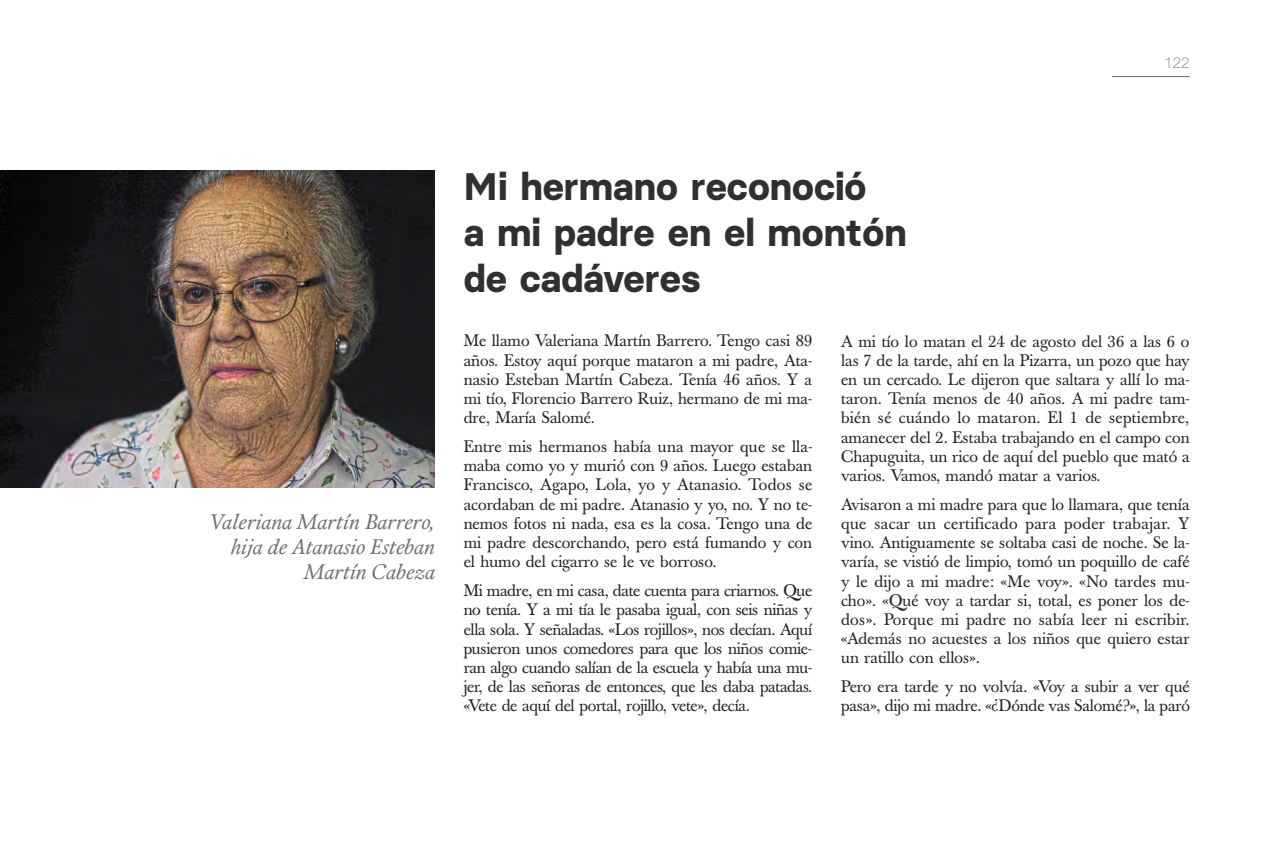
<style>
.page{position:relative;width:1276px;height:851px;background:#fff}
.page>*{position:absolute;margin:0;border:0;box-sizing:border-box;transform-origin:0 0}
.t1{font:700 38.25px/45.9px "Basier Square";color:#312f30}
.t2{font:italic 21px/25.2px "Calendas Plus";color:#706f6f;text-align:right}
.t3{font:16.5px/19.2px "Baskerville Book Pro";color:#231f20;text-align:justify}
.t4{font:100 15px "Helvetica Neue LT Std";color:#706f6f}
</style>
<div class="page">
<hr style="left:1112px;top:76px;width:77px;height:1px;background:#706f6f">
<img style="left:0;top:171px;width:435px;height:316px">
<p class="t4" style="left:1164px;top:54px;width:27px">122</p>
<p class="t2" style="left:209px;top:508px;width:228px">Valeriana Martín Barrero, hija de Atanasio Esteban<br>Martín Cabeza</p>
<h1 class="t1" style="left:464px;top:163px;width:444px">Mi hermano reconoció<br>a mi padre en el montón de cadáveres</h1>
<p class="t3" style="left:464px;top:331px;width:350px">Me llamo Valeriana Martín Barrero. Tengo casi 89 años. Estoy aquí porque mataron a mi padre, Ata&shy;nasio Esteban Martín Cabeza. Tenía 46 años. Y a mi tío, Florencio Barrero Ruiz, hermano de mi ma&shy;dre, María Salomé.</p>
<p class="t3" style="left:464px;top:437px;width:350px">Entre mis hermanos había una mayor que se lla&shy;maba como yo y murió con 9 años. Luego estaban Francisco, Agapo, Lola, yo y Atanasio. Todos se acordaban de mi padre. Atanasio y yo, no. Y no te&shy;nemos fotos ni nada, esa es la cosa. Tengo una de mi padre descorchando, pero está fumando y con el humo del cigarro se le ve borroso.</p>
<p class="t3" style="left:464px;top:581px;width:350px">Mi madre, en mi casa, date cuenta para criarnos. Que no tenía. Y a mi tía le pasaba igual, con seis niñas y ella sola. Y señaladas. «Los rojillos», nos decían. Aquí pusieron unos comedores para que los niños comie&shy;ran algo cuando salían de la escuela y había una mu&shy;jer, de las señoras de entonces, que les daba patadas. «Vete de aquí del portal, rojillo, vete», decía.</p>
<p class="t3" style="left:841px;top:331px;width:350px">A mi tío lo matan el 24 de agosto del 36 a las 6 o las 7 de la tarde, ahí en la Pizarra, un pozo que hay en un cercado. Le dijeron que saltara y allí lo ma&shy;taron. Tenía menos de 40 años. A mi padre tam&shy;bién sé cuándo lo mataron. El 1 de septiembre, amanecer del 2. Estaba trabajando en el campo con Chapuguita, un rico de aquí del pueblo que mató a varios. Vamos, mandó matar a varios.</p>
<p class="t3" style="left:841px;top:494px;width:350px">Avisaron a mi madre para que lo llamara, que tenía que sacar un certificado para poder trabajar. Y vino. Antiguamente se soltaba casi de noche. Se la&shy;varía, se vistió de limpio, tomó un poquillo de café y le dijo a mi madre: «Me voy». «No tardes mu&shy;cho». «Qué voy a tardar si, total, es poner los de&shy;dos». Porque mi padre no sabía leer ni escribir. «Además no acuestes a los niños que quiero estar un ratillo con ellos».</p>
<p class="t3" style="left:841px;top:677px;width:350px">Pero era tarde y no volvía. «Voy a subir a ver qué pasa», dijo mi madre. «¿Dónde vas Salomé?», la paró</p>
</div>
